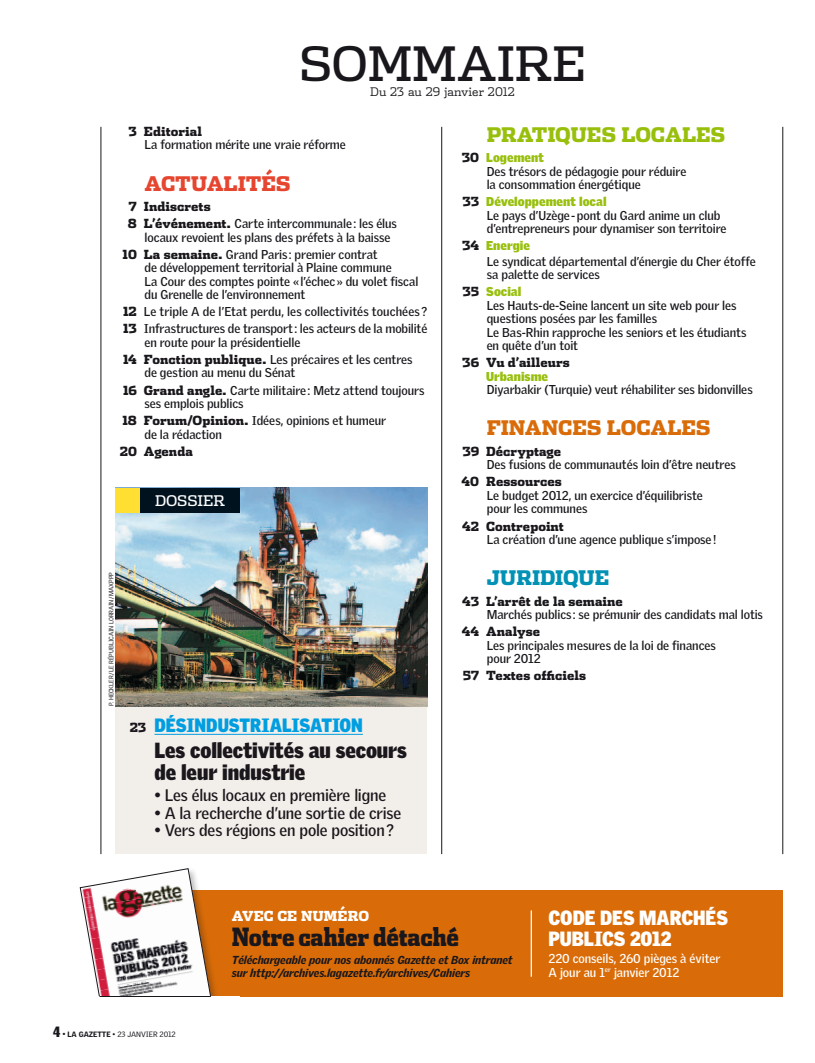
<style>
.page{position:relative;width:815px;height:1063px;background:#fff}
.page>*{position:absolute;margin:0;border:0;box-sizing:border-box;transform-origin:0 0}
.t1{font:47.5px "Dispatch";letter-spacing:-.005em;color:#1a171c}
.t2{font:900 25px "Dispatch Cond";letter-spacing:-.01em;color:#1a171c;scale:.94 1}
.Titre_dossier{font:900 21.25px/22.5px "Griffith Gothic";letter-spacing:-.005em;color:#1a171c;scale:.94 1}
.Titre_cahier{font:900 20px/21.5px "Griffith Gothic";letter-spacing:-.005em;color:#fff;scale:.94 1}
.Pratiques{font:900 20px "Dispatch";letter-spacing:-.005em;color:#98bf0c;scale:.94 1}
.Finances{font:900 20px "Dispatch";letter-spacing:-.005em;color:#d96c08;scale:.94 1}
.Actualités{font:900 20px "Dispatch";letter-spacing:-.005em;color:#e6452f;scale:.94 1}
.Juridique{font:900 20px "Dispatch";letter-spacing:-.01em;color:#0091b5;scale:.94 1}
.Surtitre_dossier{font:900 18.75px "Griffith Gothic";letter-spacing:-.005em;color:#009ee0;scale:.94 1}
.Texte_dossier{font:700 16.25px "Griffith Gothic";letter-spacing:-.01em;color:#1a171c}
.t3{font:14.75px "Dispatch";color:#fff}
.t4{font:900 13.75px "Dispatch";letter-spacing:-.005em;color:#fff;scale:.94 1}
.page_folio_suite{font:700 12.5px/13.5px "Griffith Gothic";letter-spacing:-.005em;color:#1a171c}
.Page_folio{font:700 12.5px/13.5px "Griffith Gothic";letter-spacing:-.005em;color:#1a171c}
.Page_folio_sans_rubr{font:700 12.5px/13.5px "Griffith Gothic";letter-spacing:-.005em;color:#1a171c}
.Page_folio-2{font:900 12.5px "Dispatch";letter-spacing:.005em;color:#1a171c;scale:.94 1}
.Page_folio_étiquette{font:900 12.5px "Griffith Gothic";color:#98bf0c}
.Sous-titre_cahier{font:700 12.5px "Griffith Gothic";letter-spacing:-.005em;color:#fff}
.Signature_cahier{font:700 12.5px "Griffith Gothic";letter-spacing:-.005em;color:#fff}
.t5{font:300 11.88px "Dispatch";color:#1a171c}
.t6{font:italic 900 11.25px/12.5px "Griffith Gothic";letter-spacing:-.005em;color:#1a171c}
.t7{font:7.5px "Griffith Gothic";letter-spacing:-.005em;color:#1a171c}
.CREDIT{font:6.25px "Griffith Gothic";letter-spacing:-.01em;color:#1a171c}
.s1{font-family:"Dispatch";font-weight:900}
.s2{font-family:"Dispatch";font-size:12.5px;color:#1a171c}
.s3{font-family:"Dispatch";color:#1a171c}
.s4{font-family:"Griffith Gothic Cond";font-weight:900;font-size:14.5px}
.s5{font-size:8.25px}
.s6{font-weight:900}
</style>
<div class="page">
<div style="left:101px;top:890px;width:682px;height:107px;background:#d96c08"></div>
<hr style="left:101px;top:127px;width:1px;height:727px;background:#1a171c">
<hr style="left:441px;top:127px;width:1px;height:727px;background:#1a171c">
<hr style="left:783px;top:127px;width:1px;height:727px;background:#1a171c">
<div style="left:77px;top:866px;width:142px;height:141px;background:#1a171c;opacity:.3"></div>
<svg style="left:80px;top:868px;width:131px;height:129px"></svg>
<hr style="left:531px;top:910px;width:1px;height:67px;background:#fff">
<div style="left:53px;top:997px;width:187px;height:15px;background:#fff"></div>
<hr style="left:99px;top:996px;width:112px;height:1px;background:#1a171c">
<div style="left:116px;top:678px;width:311px;height:176px;background:#f2eeea"></div>
<hr style="left:154px;top:734px;width:209px;height:1px;background:#009ee0">
<img style="left:116px;top:488px;width:311px;height:218px">
<div style="left:140px;top:488px;width:100px;height:25px;background:#00121e"></div>
<div style="left:116px;top:488px;width:24px;height:25px;background:#ffdf32"></div>
<p class="t1" style="left:299px;top:31px;width:288px">SOMMAIRE</p>
<p class="t5" style="left:370px;top:84px;width:146px">Du 23 au 29 janvier 2012</p>
<p class="Page_folio-2" style="left:128px;top:122px;width:80px">3 Editorial</p>
<p class="page_folio_suite" style="left:144px;top:138px;width:203px">La formation mérite une vraie réforme</p>
<p class="Actualités" style="left:144px;top:169px;width:157px">ACTUALITÉS</p>
<p class="Page_folio-2" style="left:129px;top:198px;width:89px">7 Indiscrets</p>
<p class="Page_folio" style="left:144px;top:217px;width:254px;text-indent:-16px"><span class="s1">8 L’événement.</span> Carte intercommunale: les élus locaux revoient les plans des préfets à la baisse</p>
<p class="Page_folio" style="left:144px;top:247px;width:249px;text-indent:-22px"><span class="s1">10 La semaine.</span> Grand Paris: premier contrat de développement territorial à Plaine commune</p>
<p class="page_folio_suite" style="left:144px;top:274px;width:275px">La Cour des comptes pointe «l’échec» du volet fiscal du Grenelle de l’environnement</p>
<p class="Page_folio_sans_rubr" style="left:123px;top:305px;width:306px"><span class="s1">12</span> Le triple A de l’Etat perdu, les collectivités touchées ?</p>
<p class="Page_folio_sans_rubr" style="left:144px;top:322px;width:284px;text-indent:-21px"><span class="s1">13</span> Infrastructures de transport: les acteurs de la mobilité en route pour la présidentielle</p>
<p class="Page_folio" style="left:144px;top:352px;width:270px;text-indent:-21px"><span class="s1">14 Fonction publique.</span> Les précaires et les centres de gestion au menu du Sénat</p>
<p class="Page_folio" style="left:144px;top:383px;width:282px;text-indent:-21px"><span class="s1">16 Grand angle.</span> Carte militaire: Metz attend toujours ses emplois publics</p>
<p class="Page_folio" style="left:144px;top:414px;width:243px;text-indent:-22px"><span class="s1">18 Forum/Opinion.</span> Idées, opinions et humeur de la rédaction</p>
<p class="Page_folio-2" style="left:120px;top:442px;width:79px">20 Agenda</p>
<p class="t3" style="left:155px;top:490px;width:72px">DOSSIER</p>
<p class="CREDIT" style="left:107px;top:706px;width:135px;rotate:-90deg">P. HECKLER/LE RÉPUBLICAIN LORRAIN/MAXPPP</p>
<p class="Surtitre_dossier" style="left:130px;top:714px;width:250px"><span class="s2">23</span> DÉSINDUSTRIALISATION</p>
<p class="Titre_dossier" style="left:154px;top:738px;width:270px">Les collectivités au secours de leur industrie</p>
<p class="Texte_dossier" style="left:154px;top:786px;width:233px">• Les élus locaux en première ligne</p>
<p class="Texte_dossier" style="left:154px;top:803px;width:248px">• A la recherche d’une sortie de crise</p>
<p class="Texte_dossier" style="left:154px;top:821px;width:241px">• Vers des régions en pole position?</p>
<p class="Pratiques" style="left:487px;top:120px;width:255px">PRATIQUES LOCALES</p>
<p class="Page_folio_étiquette" style="left:462px;top:150px;width:84px"><span class="s3">30</span> Logement</p>
<p class="page_folio_suite" style="left:487px;top:164px;width:201px">Des trésors de pédagogie pour réduire la consommation énergétique</p>
<p class="Page_folio_étiquette" style="left:463px;top:194px;width:146px"><span class="s3">33</span> Développement local</p>
<p class="page_folio_suite" style="left:487px;top:208px;width:241px">Le pays d’Uzège-pont du Gard anime un club d’entrepreneurs pour dynamiser son territoire</p>
<p class="Page_folio_étiquette" style="left:462px;top:238px;width:69px"><span class="s3">34</span> Energie</p>
<p class="page_folio_suite" style="left:487px;top:254px;width:271px">Le syndicat départemental d’énergie du Cher étoffe sa palette de services</p>
<p class="Page_folio_étiquette" style="left:462px;top:284px;width:60px"><span class="s3">35</span> Social</p>
<p class="page_folio_suite" style="left:487px;top:298px;width:251px">Les Hauts-de-Seine lancent un site web pour les questions posées par les familles</p>
<p class="page_folio_suite" style="left:487px;top:325px;width:261px">Le Bas-Rhin rapproche les seniors et les étudiants en quête d’un toit</p>
<p class="Page_folio-2" style="left:462px;top:353px;width:116px">36 Vu d’ailleurs</p>
<p class="Page_folio_étiquette" style="left:486px;top:368px;width:63px">Urbanisme</p>
<p class="page_folio_suite" style="left:487px;top:383px;width:267px">Diyarbakir (Turquie) veut réhabiliter ses bidonvilles</p>
<p class="Finances" style="left:487px;top:413px;width:240px">FINANCES LOCALES</p>
<p class="Page_folio-2" style="left:462px;top:442px;width:107px">39 Décryptage</p>
<p class="page_folio_suite" style="left:487px;top:458px;width:251px">Des fusions de communautés loin d’être neutres</p>
<p class="Page_folio-2" style="left:462px;top:473px;width:108px">40 Ressources</p>
<p class="page_folio_suite" style="left:487px;top:488px;width:218px">Le budget 2012, un exercice d’équilibriste pour les communes</p>
<p class="Page_folio-2" style="left:462px;top:517px;width:110px">42 Contrepoint</p>
<p class="page_folio_suite" style="left:487px;top:533px;width:231px">La création d’une agence publique s’impose!</p>
<p class="Juridique" style="left:487px;top:563px;width:132px">JURIDIQUE</p>
<p class="Page_folio-2" style="left:462px;top:592px;width:172px">43 L’arrêt de la semaine</p>
<p class="page_folio_suite" style="left:487px;top:608px;width:278px">Marchés publics: se prémunir des candidats mal lotis</p>
<p class="Page_folio-2" style="left:462px;top:623px;width:85px">44 Analyse</p>
<p class="page_folio_suite" style="left:487px;top:638px;width:231px">Les principales mesures de la loi de finances pour 2012</p>
<p class="Page_folio-2" style="left:463px;top:667px;width:133px">57 Textes officiels</p>
<p class="t7" style="left:53px;top:1030px;width:124px"><span class="s4">4</span> <span class="s5">•</span> <span class="s6">LA GAZETTE</span> • 23 JANVIER 2012</p>
<p class="t4" style="left:232px;top:905px;width:148px">AVEC CE NUMÉRO</p>
<p class="t2" style="left:232px;top:920px;width:243px">Notre cahier détaché</p>
<p class="t6" style="left:232px;top:954px;width:282px">Téléchargeable pour nos abonnés Gazette et Box intranet sur http://archives.lagazette.fr/archives/Cahiers</p>
<p class="Titre_cahier" style="left:549px;top:906px;width:192px">CODE DES MARCHÉS<br>PUBLICS 2012</p>
<p class="Sous-titre_cahier" style="left:549px;top:951px;width:173px">220 conseils, 260 pièges à éviter</p>
<p class="Signature_cahier" style="left:549px;top:965px;width:132px">A jour au 1<sup>er</sup> janvier 2012</p>
</div>
